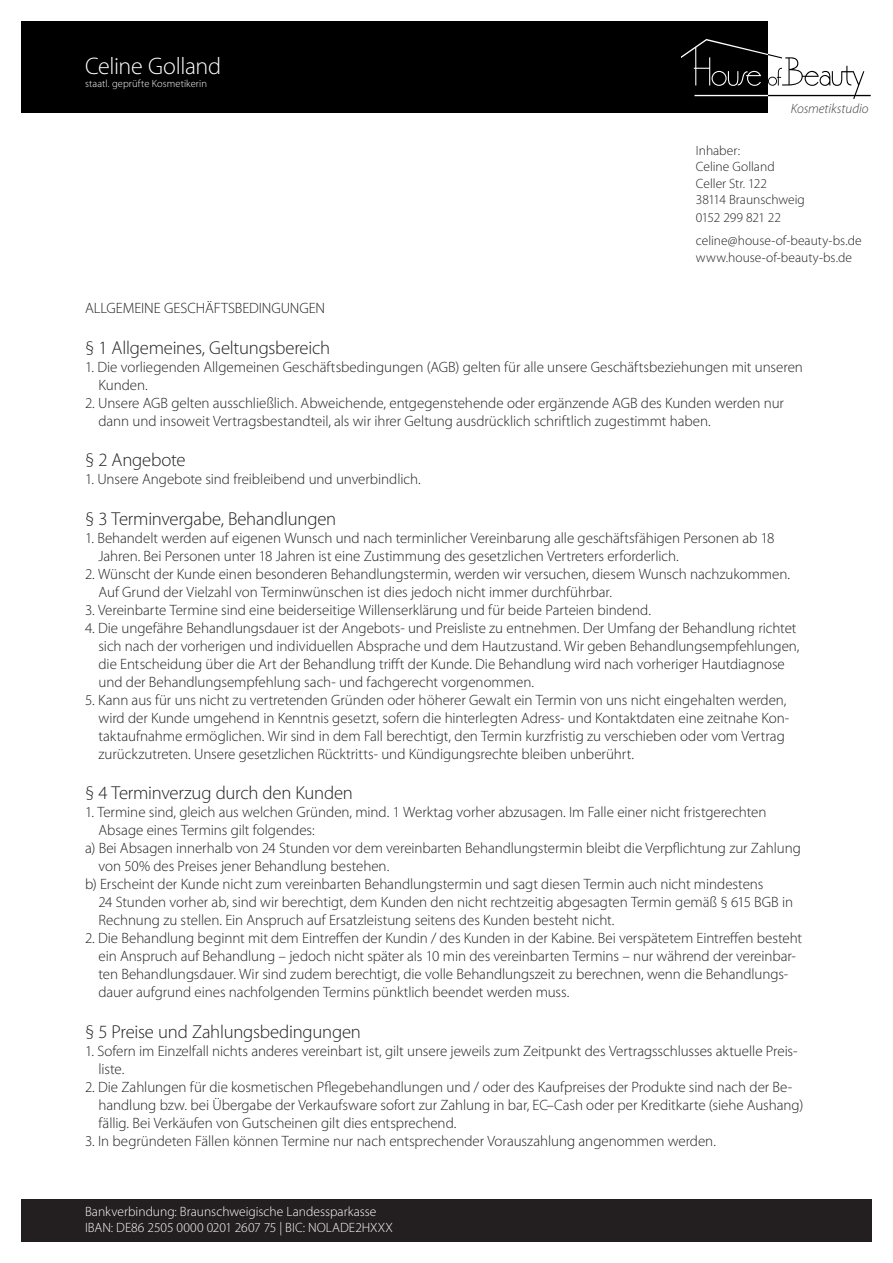
<style>
.page{position:relative;width:893px;height:1263px;background:#fff}
.page>*{position:absolute;margin:0;border:0;box-sizing:border-box;transform-origin:0 0}
.t1{font:300 24px "Myriad Pro";letter-spacing:-.015em;color:#fff}
.Head{font:300 18.75px "Myriad Pro";letter-spacing:-.015em;color:#231f20}
.Text{font:300 15px/18px "Myriad Pro";letter-spacing:-.005em;color:#231f20}
.t2{font:300 13.5px "Myriad Pro";color:#231f20}
.t3{font:300 13.5px "Myriad Pro";color:#fff}
.t4{font:italic 300 13.5px "Myriad Pro";color:#3e3e3f}
.t5{font:300 13.5px "Myriad Pro";letter-spacing:-.02em;color:#231f20}
.t6{font:300 10.5px "Myriad Pro";letter-spacing:.01em;color:#fff}
</style>
<div class="page">
<div style="left:21px;top:21px;width:746px;height:92px;background:#000"></div>
<svg style="left:682px;top:39px;width:189px;height:60px"></svg>
<div style="left:21px;top:1199px;width:851px;height:43px;background:#231f20"></div>
<p class="t1" style="left:85px;top:52px;width:138px">Celine Golland</p>
<p class="t6" style="left:85px;top:77px;width:124px">staatl. geprüfte Kosmetikerin</p>
<p class="t4" style="left:791px;top:100px;width:79px">Kosmetikstudio</p>
<p class="t2" style="left:696px;top:142px;width:46px">Inhaber:</p>
<p class="t2" style="left:696px;top:159px;width:80px">Celine Golland</p>
<p class="t2" style="left:696px;top:175px;width:73px">Celler Str. 122</p>
<p class="t2" style="left:696px;top:191px;width:111px">38114 Braunschweig</p>
<p class="t5" style="left:696px;top:209px;width:87px">0152 299 821 22</p>
<p class="t2" style="left:696px;top:233px;width:167px">celine@house-of-beauty-bs.de</p>
<p class="t2" style="left:696px;top:249px;width:158px">www.house-of-beauty-bs.de</p>
<p class="Text" style="left:85px;top:299px;width:242px">ALLGEMEINE GESCHÄFTSBEDINGUNGEN</p>
<p class="Head" style="left:85px;top:336px;width:247px">§ 1 Allgemeines, Geltungsbereich</p>
<p class="Text" style="left:99px;top:358px;width:706px;text-indent:-14px">1. Die vorliegenden Allgemeinen Geschäftsbedingungen (AGB) gelten für alle unsere Geschäftsbeziehungen mit unseren<br>Kunden.</p>
<p class="Text" style="left:99px;top:394px;width:687px;text-indent:-14px">2. Unsere AGB gelten ausschließlich. Abweichende, entgegenstehende oder ergänzende AGB des Kunden werden nur dann und insoweit Vertragsbestandteil, als wir ihrer Geltung ausdrücklich schriftlich zugestimmt haben.</p>
<p class="Head" style="left:85px;top:449px;width:102px">§ 2 Angebote</p>
<p class="Text" style="left:85px;top:470px;width:337px">1. Unsere Angebote sind freibleibend und unverbindlich.</p>
<p class="Head" style="left:85px;top:507px;width:253px">§ 3 Terminvergabe, Behandlungen</p>
<p class="Text" style="left:99px;top:529px;width:677px;text-indent:-14px">1. Behandelt werden auf eigenen Wunsch und nach terminlicher Vereinbarung alle geschäftsfähigen Personen ab 18<br>Jahren. Bei Personen unter 18 Jahren ist eine Zustimmung des gesetzlichen Vertreters erforderlich.</p>
<p class="Text" style="left:99px;top:565px;width:693px;text-indent:-14px">2. Wünscht der Kunde einen besonderen Behandlungstermin, werden wir versuchen, diesem Wunsch nachzukommen.<br>Auf Grund der Vielzahl von Terminwünschen ist dies jedoch nicht immer durchführbar.</p>
<p class="Text" style="left:85px;top:601px;width:567px">3. Vereinbarte Termine sind eine beiderseitige Willenserklärung und für beide Parteien bindend.</p>
<p class="Text" style="left:99px;top:619px;width:702px;text-indent:-14px">4. Die ungefähre Behandlungsdauer ist der Angebots- und Preisliste zu entnehmen. Der Umfang der Behandlung richtet sich nach der vorherigen und individuellen Absprache und dem Hautzustand. Wir geben Behandlungsempfehlungen, die Entscheidung über die Art der Behandlung trifft der Kunde. Die Behandlung wird nach vorheriger Hautdiagnose und der Behandlungsempfehlung sach- und fachgerecht vorgenommen.</p>
<p class="Text" style="left:99px;top:691px;width:692px;text-indent:-14px">5. Kann aus für uns nicht zu vertretenden Gründen oder höherer Gewalt ein Termin von uns nicht eingehalten werden, wird der Kunde umgehend in Kenntnis gesetzt, sofern die hinterlegten Adress- und Kontaktdaten eine zeitnahe Kon&shy;taktaufnahme ermöglichen. Wir sind in dem Fall berechtigt, den Termin kurzfristig zu verschieben oder vom Vertrag zurückzutreten. Unsere gesetzlichen Rücktritts- und Kündigungsrechte bleiben unberührt.</p>
<p class="Head" style="left:85px;top:782px;width:269px">§ 4 Terminverzug durch den Kunden</p>
<p class="Text" style="left:99px;top:803px;width:669px;text-indent:-14px">1. Termine sind, gleich aus welchen Gründen, mind. 1 Werktag vorher abzusagen. Im Falle einer nicht fristgerechten<br>Absage eines Termins gilt folgendes:</p>
<p class="Text" style="left:99px;top:839px;width:704px;text-indent:-14px">a) Bei Absagen innerhalb von 24 Stunden vor dem vereinbarten Behandlungstermin bleibt die Verpflichtung zur Zahlung von 50% des Preises jener Behandlung bestehen.</p>
<p class="Text" style="left:99px;top:875px;width:696px;text-indent:-14px">b) Erscheint der Kunde nicht zum vereinbarten Behandlungstermin und sagt diesen Termin auch nicht mindestens<br>24 Stunden vorher ab, sind wir berechtigt, dem Kunden den nicht rechtzeitig abgesagten Termin gemäß § 615 BGB in<br>Rechnung zu stellen. Ein Anspruch auf Ersatzleistung seitens des Kunden besteht nicht.</p>
<p class="Text" style="left:99px;top:929px;width:705px;text-indent:-14px">2. Die Behandlung beginnt mit dem Eintreffen der Kundin / des Kunden in der Kabine. Bei verspätetem Eintreffen besteht ein Anspruch auf Behandlung – jedoch nicht später als 10 min des vereinbarten Termins – nur während der vereinbar&shy;ten Behandlungsdauer. Wir sind zudem berechtigt, die volle Behandlungszeit zu berechnen, wenn die Behandlungs&shy;dauer aufgrund eines nachfolgenden Termins pünktlich beendet werden muss.</p>
<p class="Head" style="left:85px;top:1020px;width:277px">§ 5 Preise und Zahlungsbedingungen</p>
<p class="Text" style="left:99px;top:1042px;width:700px;text-indent:-14px">1. Sofern im Einzelfall nichts anderes vereinbart ist, gilt unsere jeweils zum Zeitpunkt des Vertragsschlusses aktuelle Preis&shy;liste.</p>
<p class="Text" style="left:99px;top:1078px;width:706px;text-indent:-14px">2. Die Zahlungen für die kosmetischen Pflegebehandlungen und / oder des Kaufpreises der Produkte sind nach der Be&shy;handlung bzw. bei Übergabe der Verkaufsware sofort zur Zahlung in bar, EC–Cash oder per Kreditkarte (siehe Aushang) fällig. Bei Verkäufen von Gutscheinen gilt dies entsprechend.</p>
<p class="Text" style="left:85px;top:1132px;width:632px">3. In begründeten Fällen können Termine nur nach entsprechender Vorauszahlung angenommen werden.</p>
<p class="t3" style="left:85px;top:1203px;width:293px">Bankverbindung: Braunschweigische Landessparkasse</p>
<p class="t3" style="left:85px;top:1220px;width:309px">IBAN: DE86 2505 0000 0201 2607 75 | BIC: NOLADE2HXXX</p>
</div>
